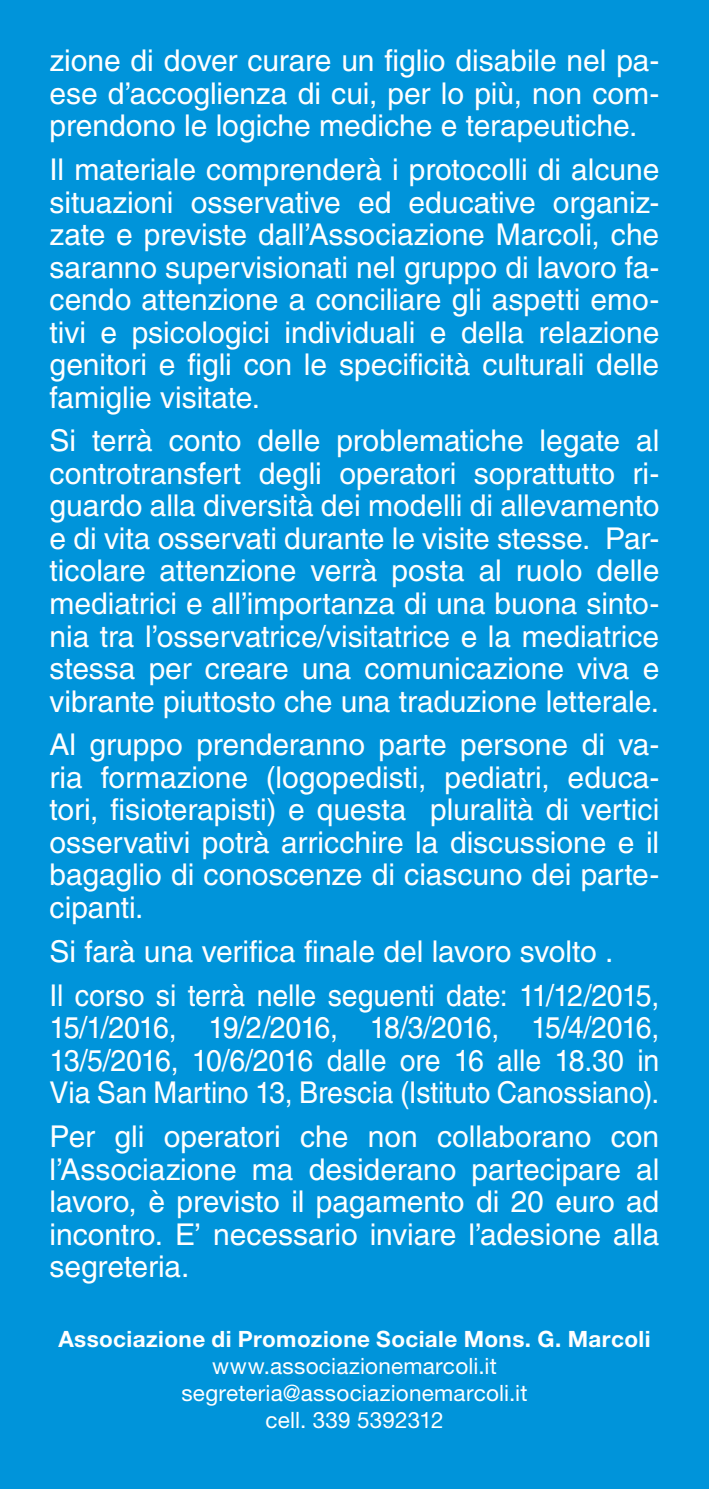
<style>
.page{position:relative;width:709px;height:1489px;background:#fff}
.page>*{position:absolute;margin:0;border:0;box-sizing:border-box;transform-origin:0 0}
.t1{font:30px/32.5px "Helvetica LT Std";letter-spacing:-.005em;color:#fff;text-align:justify}
.t2{font:30px/32.5px "Helvetica LT Std";letter-spacing:-.005em;color:#fff;text-align:justify;scale:.95 1}
.t3{font:22.5px/27px "Helvetica Neue LT Std";letter-spacing:.01em;color:#fff;text-align:center}
.t4{font:700 22.5px "Helvetica Neue LT Std";letter-spacing:.02em;color:#fff}
</style>
<div class="page">
<div style="left:0;top:0;width:709px;height:1488px;background:#0094da"></div>
<p class="t1" style="left:50px;top:44px;width:611px">zione di dover curare un figlio disabile nel pa&shy;ese d’accoglienza di cui, per lo più, non com&shy;prendono le logiche mediche e terapeutiche.</p>
<p class="t1" style="left:50px;top:153px;width:611px">Il materiale comprenderà i protocolli di alcune situazioni osservative ed educative organiz&shy;zate e previste dall’Associazione Marcoli, che saranno supervisionati nel gruppo di lavoro fa&shy;cendo attenzione a conciliare gli aspetti emo&shy;tivi e psicologici individuali e della relazione genitori e figli con le specificità culturali delle famiglie visitate.</p>
<p class="t1" style="left:50px;top:424px;width:611px">Si terrà conto delle problematiche legate al controtransfert degli operatori soprattutto ri&shy;guardo alla diversità dei modelli di allevamento e di vita osservati durante le visite stesse. Par&shy;ticolare attenzione verrà posta al ruolo delle mediatrici e all’importanza di una buona sinto&shy;nia tra l’osservatrice/visitatrice e la mediatrice stessa per creare una comunicazione viva e vibrante piuttosto che una traduzione letterale.</p>
<p class="t1" style="left:50px;top:728px;width:611px">Al gruppo prenderanno parte persone di va&shy;ria formazione (logopedisti, pediatri, educa&shy;tori, fisioterapisti) e questa pluralità di vertici osservativi potrà arricchire la discussione e il bagaglio di conoscenze di ciascuno dei parte&shy;cipanti.</p>
<p class="t1" style="left:50px;top:929px;width:611px;line-height:44px">Si farà una verifica finale del lavoro svolto .<br>Il corso si terrà nelle seguenti date: 11/12/2015,</p>
<p class="t2" style="left:50px;top:1011px;width:643px">15/1/2016, 19/2/2016, 18/3/2016, 15/4/2016, 13/5/2016, 10/6/2016 dalle ore 16 alle 18.30 in Via San Martino 13, Brescia (Istituto Canossiano).</p>
<p class="t1" style="left:50px;top:1120px;width:611px">Per gli operatori che non collaborano con l’Associazione ma desiderano partecipare al lavoro, è previsto il pagamento di 20 euro ad incontro. E’ necessario inviare l’adesione alla segreteria.</p>
<p class="t4" style="left:58px;top:1324px;width:593px">Associazione di Promozione Sociale Mons. G. Marcoli</p>
<p class="t3" style="left:181px;top:1351px;width:347px">www.associazionemarcoli.it segreteria@associazionemarcoli.it cell. 339 5392312</p>
</div>
